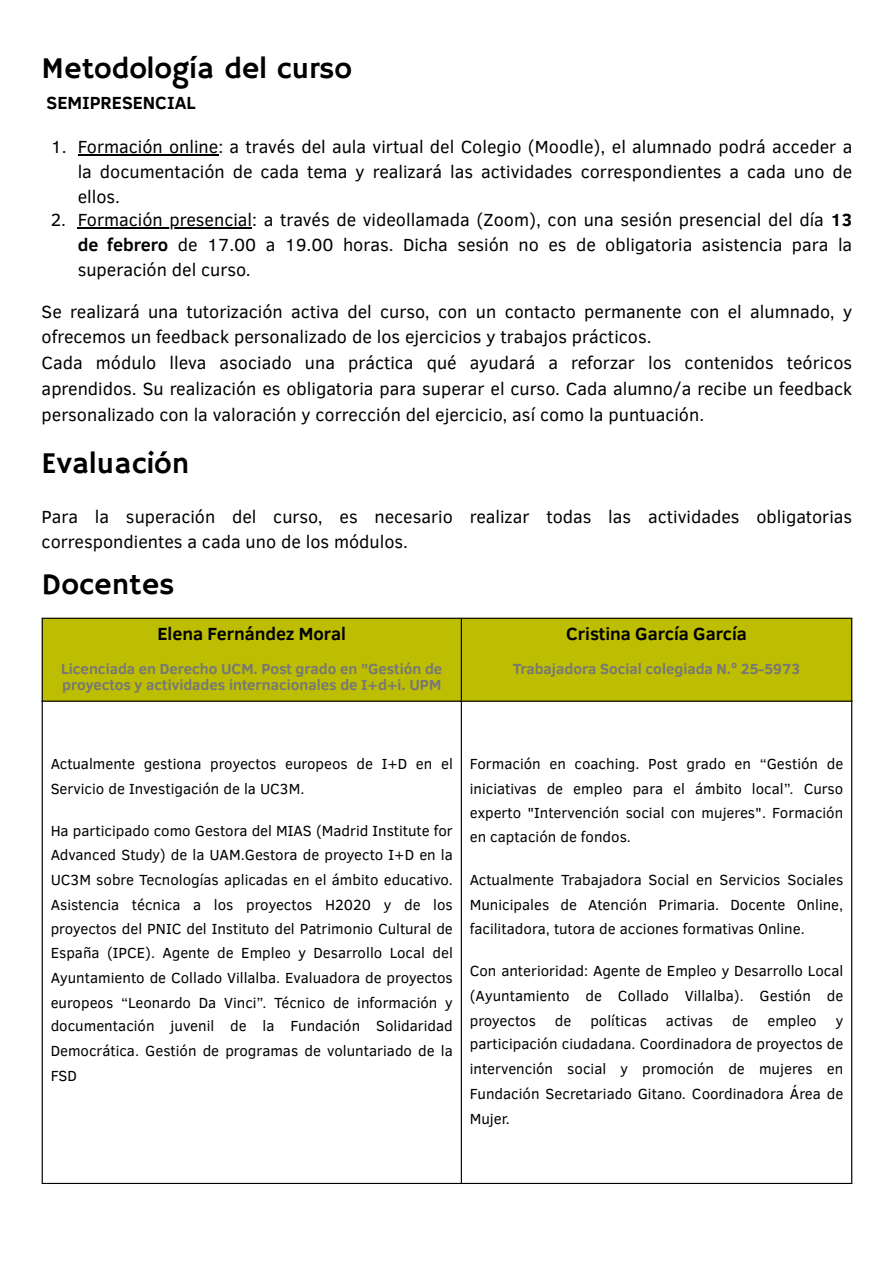
<style>
.page{position:relative;width:894px;height:1263px;background:#fff}
.page>*{position:absolute;margin:0;border:0;box-sizing:border-box;transform-origin:0 0}
.t1{font:30px "Hammersmith One";color:#000}
.t2{font:18px/24.8px "Clear Sans";color:#000}
.t3{font:700 18px "Clear Sans";color:#000}
.t4{font:15px/24.6px "Clear Sans";color:#000;text-align:justify}
.t5{font:700 15px/15.8px "Clear Sans";color:#777}
.s1{font-weight:700}
</style>
<div class="page">
<hr style="left:78px;top:154px;width:140px;height:1px;background:#000">
<hr style="left:78px;top:227px;width:174px;height:1px;background:#000">
<div style="left:43px;top:619px;width:807px;height:82px;background:#bdbd02"></div>
<hr style="left:42px;top:619px;width:1px;height:564px;background:#000">
<hr style="left:460px;top:619px;width:2px;height:564px;background:#000">
<hr style="left:850px;top:619px;width:2px;height:564px;background:#000">
<hr style="left:42px;top:618px;width:810px;height:1px;background:#000">
<hr style="left:42px;top:701px;width:810px;height:1px;background:#000">
<hr style="left:42px;top:1183px;width:810px;height:1px;background:#000">
<h1 class="t1" style="left:42px;top:51px;width:312px">Metodología del curso</h1>
<h1 class="t3" style="left:46px;top:90px;width:150px">SEMIPRESENCIAL</h1>
<p class="t2" style="left:78px;top:133px;width:776px;text-align:justify;text-indent:-27px">1. Formación online: a través del aula virtual del Colegio (Moodle), el alumnado podrá acceder a la documentación de cada tema y realizará las actividades correspondientes a cada uno de ellos.</p>
<p class="t2" style="left:78px;top:207px;width:775px;text-align:justify;text-indent:-27px">2. Formación presencial: a través de videollamada (Zoom), con una sesión presencial del día <span class="s1">13 de febrero</span> de 17.00 a 19.00 horas. Dicha sesión no es de obligatoria asistencia para la superación del curso.</p>
<p class="t2" style="left:42px;top:298px;width:811px;line-height:25.7px">Se realizará una tutorización activa del curso, con un contacto permanente con el alumnado, y ofrecemos un feedback personalizado de los ejercicios y trabajos prácticos.<br>Cada módulo lleva asociado una práctica qué ayudará a reforzar los contenidos teóricos aprendidos. Su realización es obligatoria para superar el curso. Cada alumno/a recibe un feedback personalizado con la valoración y corrección del ejercicio, así como la puntuación.</p>
<h1 class="t1" style="left:42px;top:446px;width:149px">Evaluación</h1>
<p class="t2" style="left:42px;top:504px;width:811px">Para la superación del curso, es necesario realizar todas las actividades obligatorias correspondientes a cada uno de los módulos.</p>
<h1 class="t1" style="left:42px;top:567px;width:134px">Docentes</h1>
<h1 class="t3" style="left:157px;top:621px;width:190px">Elena Fernández Moral</h1>
<p class="t5" style="left:61px;top:660px;width:382px">Licenciada en Derecho UCM. Post grado en "Gestión de proyectos y actividades internacionales de I+d+i. UPM</p>
<h1 class="t3" style="left:566px;top:621px;width:182px">Cristina García García</h1>
<p class="t5" style="left:512px;top:660px;width:289px">Trabajadora Social colegiada N.º 25-5973</p>
<p class="t4" style="left:51px;top:751px;width:403px">Actualmente gestiona proyectos europeos de I+D en el<br>Servicio de Investigación de la UC3M.</p>
<p class="t4" style="left:51px;top:817px;width:403px">Ha participado como Gestora del MIAS (Madrid Institute for Advanced Study) de la UAM.Gestora de proyecto I+D en la UC3M sobre Tecnologías aplicadas en el ámbito educativo.<br>Asistencia técnica a los proyectos H2020 y de los proyectos del PNIC del Instituto del Patrimonio Cultural de España (IPCE). Agente de Empleo y Desarrollo Local del Ayuntamiento de Collado Villalba. Evaluadora de proyectos europeos “Leonardo Da Vinci”. Técnico de información y documentación juvenil de la Fundación Solidaridad Democrática. Gestión de programas de voluntariado de la FSD</p>
<p class="t4" style="left:469px;top:751px;width:375px">Formación en coaching. Post grado en “Gestión de iniciativas de empleo para el ámbito local”. Curso experto "Intervención social con mujeres". Formación en captación de fondos.</p>
<p class="t4" style="left:469px;top:867px;width:375px;line-height:24.2px">Actualmente Trabajadora Social en Servicios Sociales Municipales de Atención Primaria. Docente Online, facilitadora, tutora de acciones formativas Online.</p>
<p class="t4" style="left:469px;top:958px;width:375px">Con anterioridad: Agente de Empleo y Desarrollo Local (Ayuntamiento de Collado Villalba). Gestión de proyectos</p>
<p class="t4" style="left:554px;top:1007px;width:18px">de</p>
<p class="t4" style="left:590px;top:1007px;width:58px">políticas</p>
<p class="t4" style="left:665px;top:1007px;width:49px">activas</p>
<p class="t4" style="left:731px;top:1007px;width:18px">de</p>
<p class="t4" style="left:767px;top:1007px;width:51px">empleo</p>
<p class="t4" style="left:469px;top:1007px;width:375px;text-indent:366px">y participación ciudadana. Coordinadora de proyectos de intervención social y promoción de mujeres en Fundación Secretariado Gitano. Coordinadora Área de Mujer.</p>
</div>
